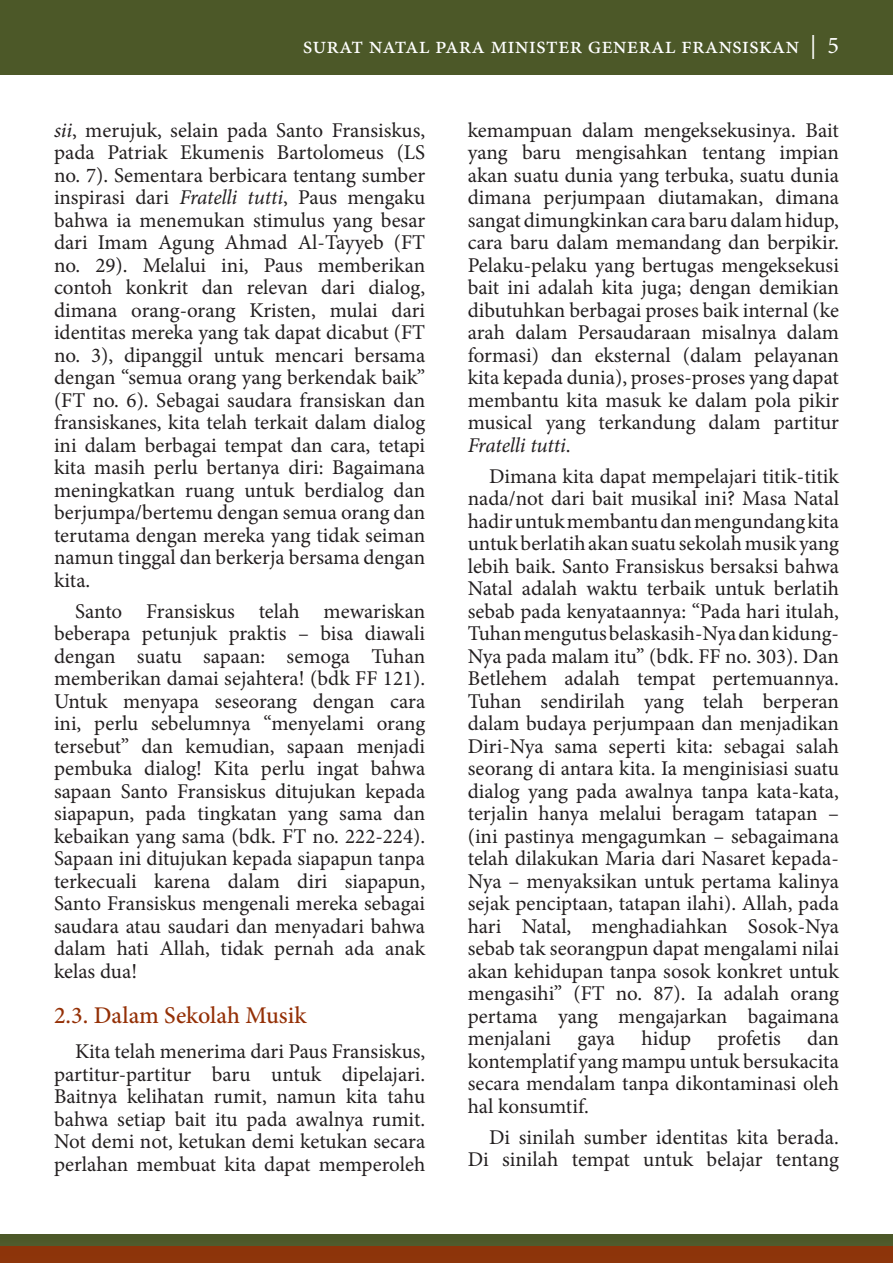
<style>
.page{position:relative;width:893px;height:1263px;background:#fff}
.page>*{position:absolute;margin:0;border:0;box-sizing:border-box;transform-origin:0 0}
.t1{font:24px "Minion Pro";color:#fff}
.Natale2020_Subheader{font:500 24px "Minion Pro";color:#943006}
.Natale2020_Paragraph{font:21px/22.5px "Minion Pro";color:#231f20;text-align:justify}
.s1{font-style:italic}
</style>
<div class="page">
<div style="left:0;top:1235px;width:893px;height:28px;background:#4c5828"></div>
<div style="left:0;top:1246px;width:893px;height:17px;background:#8d340a"></div>
<div style="left:0;top:0;width:893px;height:74px;background:#4c5828"></div>
<p class="t1" style="left:303px;top:29px;width:538px">surat natal para minister general fransiskan | 5</p>
<p class="Natale2020_Paragraph" style="left:54px;top:119px;width:373px"><span class="s1">sii</span>, merujuk, selain pada Santo Fransiskus, pada Patriak Ekumenis Bartolomeus (LS no. 7). Sementara berbicara tentang sumber inspirasi dari <span class="s1">Fratelli tutti</span>, Paus mengaku bahwa ia menemukan stimulus yang besar dari Imam Agung Ahmad Al-Tayyeb (FT no. 29). Melalui ini, Paus memberikan contoh konkrit dan relevan dari dialog, dimana orang-orang Kristen, mulai dari identitas mereka yang tak dapat dicabut (FT no. 3), dipanggil untuk mencari bersama dengan “semua orang yang berkendak baik” (FT no. 6). Sebagai saudara fransiskan dan fransiskanes, kita telah terkait dalam dialog ini dalam berbagai tempat dan cara, tetapi kita masih perlu bertanya diri: Bagaimana meningkatkan ruang untuk berdialog dan berjumpa/bertemu dengan semua orang dan terutama dengan mereka yang tidak seiman namun tinggal dan berkerja bersama dengan kita.</p>
<p class="Natale2020_Paragraph" style="left:54px;top:600px;width:373px;text-indent:21px">Santo Fransiskus telah mewariskan beberapa petunjuk praktis – bisa diawali dengan suatu sapaan: semoga Tuhan memberikan damai sejahtera! (bdk FF 121).<br>Untuk menyapa seseorang dengan cara ini, perlu sebelumnya “menyelami orang tersebut” dan kemudian, sapaan menjadi pembuka dialog! Kita perlu ingat bahwa sapaan Santo Fransiskus ditujukan kepada siapapun, pada tingkatan yang sama dan kebaikan yang sama (bdk. FT no. 222-224).<br>Sapaan ini ditujukan kepada siapapun tanpa terkecuali karena dalam diri siapapun, Santo Fransiskus mengenali mereka sebagai saudara atau saudari dan menyadari bahwa dalam hati Allah, tidak pernah ada anak kelas dua!</p>
<p class="Natale2020_Subheader" style="left:54px;top:999px;width:254px">2.3. Dalam Sekolah Musik</p>
<p class="Natale2020_Paragraph" style="left:54px;top:1040px;width:373px;text-indent:21px">Kita telah menerima dari Paus Fransiskus, partitur-partitur baru untuk dipelajari.<br>Baitnya kelihatan rumit, namun kita tahu bahwa setiap bait itu pada awalnya rumit.<br>Not demi not, ketukan demi ketukan secara perlahan membuat kita dapat memperoleh</p>
<p class="Natale2020_Paragraph" style="left:468px;top:119px;width:373px">kemampuan dalam mengeksekusinya. Bait yang baru mengisahkan tentang impian akan suatu dunia yang terbuka, suatu dunia dimana perjumpaan diutamakan, dimana sangat dimungkinkan cara baru dalam hidup, cara baru dalam memandang dan berpikir.<br>Pelaku-pelaku yang bertugas mengeksekusi bait ini adalah kita juga; dengan demikian dibutuhkan berbagai proses baik internal (ke arah dalam Persaudaraan misalnya dalam formasi) dan eksternal (dalam pelayanan kita kepada dunia), proses-proses yang dapat membantu kita masuk ke dalam pola pikir musical yang terkandung dalam partitur <span class="s1">Fratelli tutti</span>.</p>
<p class="Natale2020_Paragraph" style="left:468px;top:465px;width:373px;text-indent:21px">Dimana kita dapat mempelajari titik-titik nada/not dari bait musikal ini? Masa Natal hadir untuk membantu dan mengundang kita untuk berlatih akan suatu sekolah musik yang lebih baik. Santo Fransiskus bersaksi bahwa Natal adalah waktu terbaik untuk berlatih sebab pada kenyataannya: “Pada hari itulah, Tuhan mengutus belaskasih-Nya dan kidung-Nya pada malam itu” (bdk. FF no. 303). Dan Betlehem adalah tempat pertemuannya.<br>Tuhan sendirilah yang telah berperan dalam budaya perjumpaan dan menjadikan Diri-Nya sama seperti kita: sebagai salah seorang di antara kita. Ia menginisiasi suatu dialog yang pada awalnya tanpa kata-kata, terjalin hanya melalui beragam tatapan – (ini pastinya mengagumkan – sebagaimana telah dilakukan Maria dari Nasaret kepada-Nya – menyaksikan untuk pertama kalinya sejak penciptaan, tatapan ilahi). Allah, pada hari Natal, menghadiahkan Sosok-Nya sebab tak seorangpun dapat mengalami nilai akan kehidupan tanpa sosok konkret untuk mengasihi” (FT no. 87). Ia adalah orang pertama yang mengajarkan bagaimana menjalani</p>
<p class="Natale2020_Paragraph" style="left:468px;top:1027px;width:373px;text-indent:340px">dan kontemplatif yang mampu untuk bersukacita secara mendalam tanpa dikontaminasi oleh hal konsumtif.</p>
<p class="Natale2020_Paragraph" style="left:468px;top:1126px;width:373px;text-align:right">Di sinilah sumber identitas kita berada.<br>Di sinilah tempat untuk belajar tentang</p>
<p class="Natale2020_Paragraph" style="left:578px;top:1027px;width:39px">gaya</p>
<p class="Natale2020_Paragraph" style="left:641px;top:1027px;width:51px">hidup</p>
<p class="Natale2020_Paragraph" style="left:717px;top:1027px;width:65px">profetis</p>
</div>
